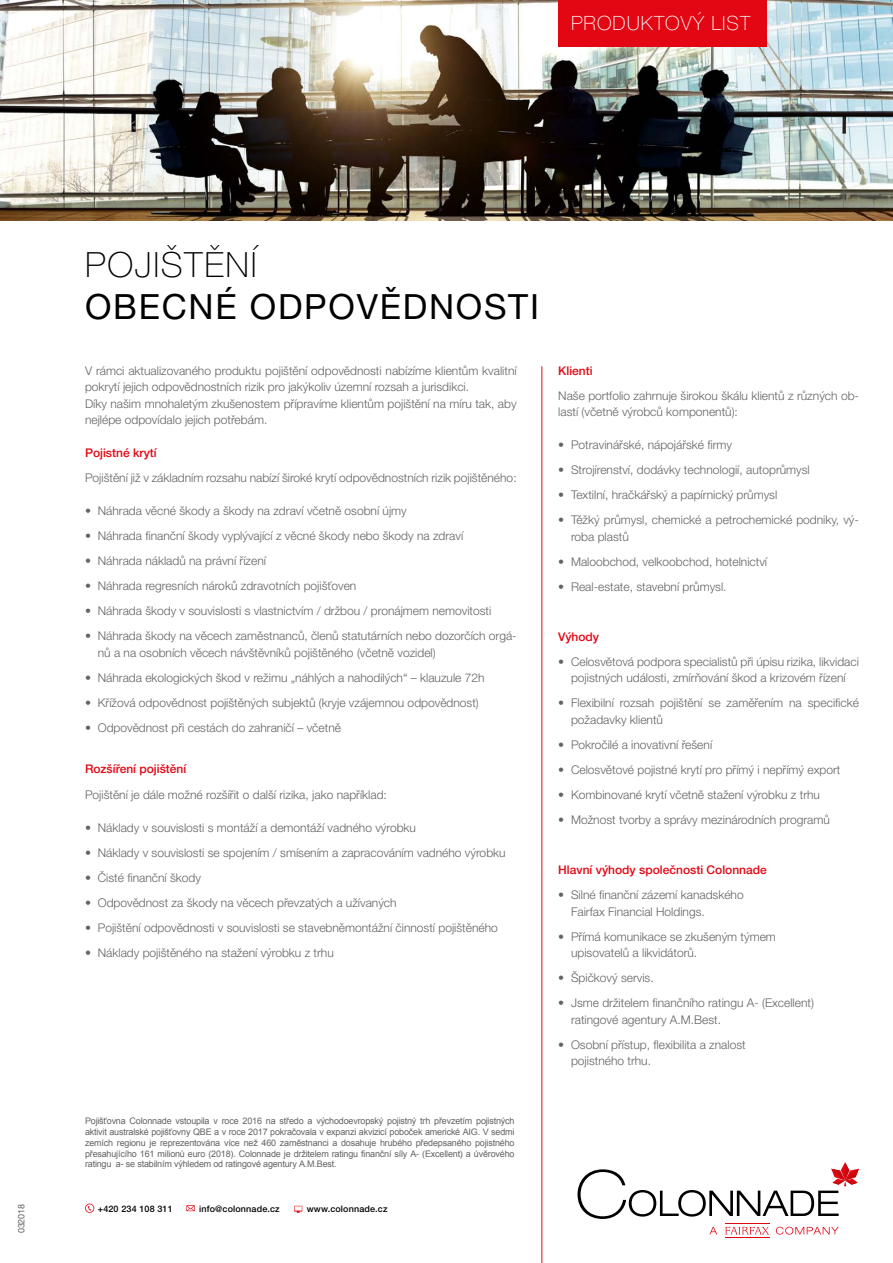
<style>
.page{position:relative;width:893px;height:1263px;background:#fff}
.page>*{position:absolute;margin:0;border:0;box-sizing:border-box;transform-origin:0 0}
.t1{font:34.8px "Helvetica Neue LT Pro";letter-spacing:.05em;color:#000}
.t2{font:100 34.8px "Helvetica Neue LT Pro";letter-spacing:.05em;color:#000}
.t3{font:100 19.65px "Helvetica Neue LT Pro";letter-spacing:.05em;color:#fff}
.t4{font:300 12px/16.5px "Helvetica Neue LT Pro";color:#646363}
.t5{font:500 12px "Helvetica Neue LT Pro";color:#e30613}
.t6{font:9px/10.8px "Arial";letter-spacing:-.02em;color:#646363;text-align:justify}
.t7{font:500 9px "Helvetica Neue LT Pro";letter-spacing:.015em;color:#000}
.t8{font:9px "Helvetica Neue LT Pro";letter-spacing:-.02em;color:#646363}
</style>
<div class="page">
<svg style="left:709px;top:1227px;width:8px;height:7px"></svg>
<svg style="left:776px;top:1227px;width:63px;height:7px"></svg>
<svg style="left:725px;top:1227px;width:44px;height:7px"></svg>
<hr style="left:725px;top:1224px;width:44px;height:1px;background:#e30613">
<hr style="left:725px;top:1237px;width:44px;height:1px;background:#e30613">
<svg style="left:577px;top:1162px;width:282px;height:57px"></svg>
<svg style="left:85px;top:1203px;width:9px;height:10px"></svg>
<svg style="left:186px;top:1205px;width:9px;height:6px"></svg>
<svg style="left:294px;top:1206px;width:8px;height:7px"></svg>
<img style="left:0;top:0;width:893px;height:221px">
<hr style="left:541px;top:366px;width:1px;height:897px;background:#e30613">
<div style="left:558px;top:0;width:209px;height:47px;background:#e30613"></div>
<h2 class="t3" style="left:571px;top:12px;width:181px">PRODUKTOVÝ LIST</h2>
<h1 class="t2" style="left:85px;top:244px;width:173px">POJIŠTĚNÍ</h1>
<h1 class="t1" style="left:85px;top:285px;width:455px">OBECNÉ ODPOVĚDNOSTI</h1>
<p class="t4" style="left:85px;top:362px;width:433px">V rámci aktualizovaného produktu pojištění odpovědnosti nabízíme klientům kvalitní pokrytí jejich odpovědnostních rizik pro jakýkoliv územní rozsah a jurisdikci.<br>Díky našim mnohaletým zkušenostem přípravíme klientům pojištění na míru tak, aby nejlépe odpovídalo jejich potřebám.</p>
<p class="t5" style="left:85px;top:446px;width:73px">Pojistné krytí</p>
<p class="t4" style="left:85px;top:470px;width:433px">Pojištění již v základním rozsahu nabízí široké krytí odpovědnostních rizik pojištěného:</p>
<p class="t4" style="left:85px;top:503px;width:323px">• Náhrada věcné škody a škody na zdraví včetně osobní újmy</p>
<p class="t4" style="left:85px;top:528px;width:380px">• Náhrada finanční škody vyplývající z věcné škody nebo škody na zdraví</p>
<p class="t4" style="left:85px;top:553px;width:183px">• Náhrada nákladů na právní řízení</p>
<p class="t4" style="left:85px;top:578px;width:273px">• Náhrada regresních nároků zdravotních pojišťoven</p>
<p class="t4" style="left:85px;top:603px;width:408px">• Náhrada škody v souvislosti s vlastnictvím / držbou / pronájmem nemovitosti</p>
<p class="t4" style="left:98px;top:628px;width:420px;text-indent:-13px">• Náhrada škody na věcech zaměstnanců, členů statutárních nebo dozorčích orgá&shy;nů a na osobních věcech návštěvníků pojištěného (včetně vozidel)</p>
<p class="t4" style="left:85px;top:669px;width:401px">• Náhrada ekologických škod v režimu „náhlých a nahodilých“ – klauzule 72h</p>
<p class="t4" style="left:85px;top:694px;width:395px">• Křížová odpovědnost pojištěných subjektů (kryje vzájemnou odpovědnost)</p>
<p class="t4" style="left:85px;top:719px;width:257px">• Odpovědnost při cestách do zahraničí – včetně</p>
<p class="t5" style="left:85px;top:762px;width:103px">Rozšíření pojištění</p>
<p class="t4" style="left:85px;top:786px;width:303px">Pojištění je dále možné rozšířit o další rizika, jako například:</p>
<p class="t4" style="left:85px;top:819px;width:333px">• Náklady v souvislosti s montáží a demontáží vadného výrobku</p>
<p class="t4" style="left:85px;top:844px;width:422px">• Náklady v souvislosti se spojením / smísením a zapracováním vadného výrobku</p>
<p class="t4" style="left:85px;top:869px;width:117px">• Čisté finanční škody</p>
<p class="t4" style="left:85px;top:894px;width:313px">• Odpovědnost za škody na věcech převzatých a užívaných</p>
<p class="t4" style="left:85px;top:919px;width:414px">• Pojištění odpovědnosti v souvislosti se stavebněmontážní činností pojištěného</p>
<p class="t4" style="left:85px;top:944px;width:250px">• Náklady pojištěného na stažení výrobku z trhu</p>
<p class="t6" style="left:85px;top:1116px;width:431px">Pojišťovna Colonnade vstoupila v roce 2016 na středo a východoevropský pojistný trh převzetím pojistných aktivit australské pojišťovny QBE a v roce 2017 pokračovala v expanzi akvizicí poboček americké AIG. V sedmi zemích regionu je reprezentována více než 460 zaměstnanci a dosahuje hrubého předepsaného pojistného přesahujícího 161 milionů euro (2018). Colonnade je držitelem ratingu finanční síly A- (Excellent) a úvěrového ratingu a- se stabilním výhledem od ratingové agentury A.M.Best.</p>
<p class="t8" style="left:16px;top:1233px;width:31px;rotate:-90deg">032018</p>
<p class="t7" style="left:98px;top:1203px;width:76px">+420 234 108 311</p>
<p class="t7" style="left:199px;top:1203px;width:82px">info@colonnade.cz</p>
<p class="t7" style="left:307px;top:1203px;width:82px">www.colonnade.cz</p>
<p class="t5" style="left:558px;top:363px;width:36px">Klienti</p>
<p class="t4" style="left:558px;top:387px;width:302px">Naše portfolio zahrnuje širokou škálu klientů z různých ob&shy;lastí (včetně výrobců komponentů):</p>
<p class="t4" style="left:558px;top:437px;width:175px">• Potravinářské, nápojářské firmy</p>
<p class="t4" style="left:558px;top:462px;width:253px">• Strojírenství, dodávky technologií, autoprůmysl</p>
<p class="t4" style="left:558px;top:487px;width:220px">• Textilní, hračkářský a papírnický průmysl</p>
<p class="t4" style="left:571px;top:512px;width:289px;text-indent:-13px">• Těžký průmysl, chemické a petrochemické podniky, vý&shy;roba plastů</p>
<p class="t4" style="left:558px;top:553px;width:210px">• Maloobchod, velkoobchod, hotelnictví</p>
<p class="t4" style="left:558px;top:578px;width:170px">• Real-estate, stavební průmysl.</p>
<p class="t5" style="left:558px;top:629px;width:42px">Výhody</p>
<p class="t4" style="left:558px;top:653px;width:302px;text-align:center">• Celosvětová podpora specialistů při úpisu rizika, likvidaci pojistných události, zmírňování škod a krizovém řízení</p>
<p class="t4" style="left:571px;top:695px;width:289px;text-indent:-13px">• Flexibilní rozsah pojištění se zaměřením na specifické požadavky klientů</p>
<p class="t4" style="left:558px;top:736px;width:155px">• Pokročilé a inovativní řešení</p>
<p class="t4" style="left:558px;top:761px;width:284px">• Celosvětové pojistné krytí pro přímý i nepřímý export</p>
<p class="t4" style="left:558px;top:786px;width:263px">• Kombinované krytí včetně stažení výrobku z trhu</p>
<p class="t4" style="left:558px;top:811px;width:273px">• Možnost tvorby a správy mezinárodních programů</p>
<p class="t5" style="left:558px;top:862px;width:210px">Hlavní výhody společnosti Colonnade</p>
<p class="t4" style="left:571px;top:886px;width:174px;text-indent:-13px">• Silné finanční zázemí kanadského<br>Fairfax Financial Holdings.</p>
<p class="t4" style="left:571px;top:928px;width:206px;text-indent:-13px">• Přímá komunikace se zkušeným týmem upisovatelů a likvidátorů.</p>
<p class="t4" style="left:558px;top:969px;width:97px">• Špičkový servis.</p>
<p class="t4" style="left:571px;top:994px;width:244px;text-indent:-13px">• Jsme držitelem finančního ratingu A- (Excellent) ratingové agentury A.M.Best.</p>
<p class="t4" style="left:571px;top:1036px;width:176px;text-indent:-13px">• Osobní přístup, flexibilita a znalost pojistného trhu.</p>
</div>
